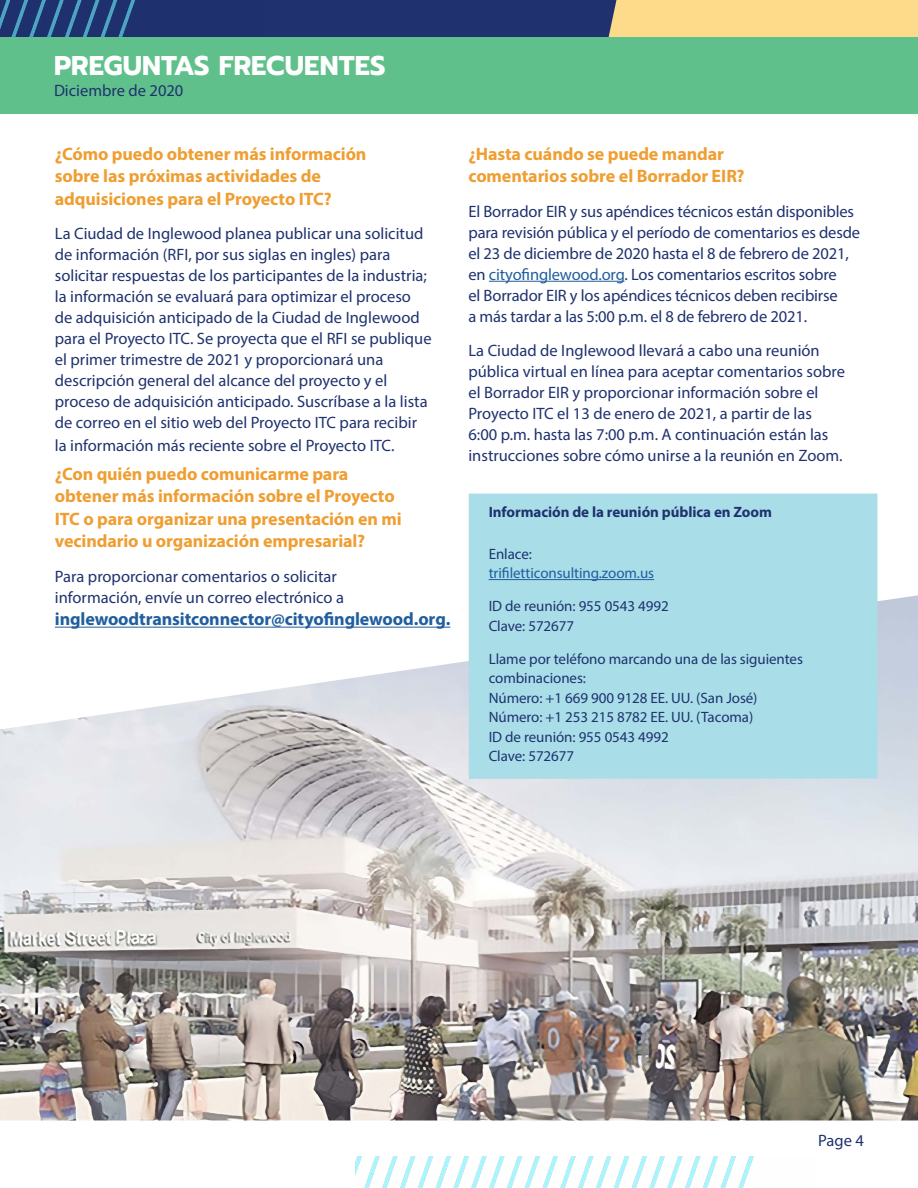
<style>
.page{position:relative;width:918px;height:1188px;background:#fff}
.page>*{position:absolute;margin:0;border:0;box-sizing:border-box;transform-origin:0 0}
.t1{font:700 27px "Prompt";letter-spacing:.005em;color:#fff}
.t2{font:700 18px/22.5px "Myriad Pro";letter-spacing:-.005em;color:#ef9e32}
.t3{font:700 18px "Myriad Pro";letter-spacing:-.005em;color:#215e9e}
.t4{font:16.5px/21px "Myriad Pro";color:#1f326f}
.t5{font:15px/19.5px "Myriad Pro";letter-spacing:-.005em;color:#1f326f}
.t6{font:700 15px "Myriad Pro";letter-spacing:-.005em;color:#1f326f}
.t7{font:15px "Myriad Pro";letter-spacing:-.005em;color:#215e9e}
.s1{color:#215e9e}
</style>
<div class="page">
<img style="left:0;top:595px;width:918px;height:525px">
<div style="left:469px;top:494px;width:409px;height:285px;background:#a9dee8"></div>
<img style="left:355px;top:1157px;width:399px;height:31px">
<hr style="left:55px;top:627px;width:395px;height:1px;background:#215e9e">
<hr style="left:489px;top:281px;width:136px;height:1px;background:#215e9e">
<hr style="left:489px;top:579px;width:165px;height:1px;background:#215e9e">
<div style="left:0;top:0;width:657px;height:113px;background:#1f326f"></div>
<div style="left:608px;top:0;width:310px;height:37px;background:#fddb8a"></div>
<img style="left:0;top:0;width:135px;height:37px">
<div style="left:0;top:37px;width:918px;height:77px;background:#60c08b"></div>
<h1 class="t1" style="left:54px;top:45px;width:333px">PREGUNTAS FRECUENTES</h1>
<p class="t4" style="left:54px;top:79px;width:131px">Diciembre de 2020</p>
<p class="t2" style="left:55px;top:142px;width:313px">¿Cómo puedo obtener más información sobre las próximas actividades de adquisiciones para el Proyecto ITC?</p>
<p class="t4" style="left:55px;top:223px;width:378px">La Ciudad de Inglewood planea publicar una solicitud de información (RFI, por sus siglas en ingles) para solicitar respuestas de los participantes de la industria; la información se evaluará para optimizar el proceso de adquisición anticipado de la Ciudad de Inglewood para el Proyecto ITC. Se proyecta que el RFI se publique el primer trimestre de 2021 y proporcionará una descripción general del alcance del proyecto y el proceso de adquisición anticipado. Suscríbase a la lista de correo en el sitio web del Proyecto ITC para recibir</p>
<p class="t4" style="left:55px;top:434px;width:341px">la información más reciente sobre el Proyecto ITC.</p>
<p class="t2" style="left:55px;top:462px;width:349px">¿Con quién puedo comunicarme para obtener más información sobre el Proyecto ITC o para organizar una presentación en mi vecindario u organización empresarial?</p>
<p class="t4" style="left:55px;top:566px;width:291px">Para proporcionar comentarios o solicitar información, envíe un correo electrónico a</p>
<p class="t3" style="left:55px;top:608px;width:397px">inglewoodtransitconnector@cityofinglewood.org.</p>
<p class="t2" style="left:468px;top:142px;width:278px">¿Hasta cuándo se puede mandar comentarios sobre el Borrador EIR?</p>
<p class="t4" style="left:468px;top:200px;width:393px">El Borrador EIR y sus apéndices técnicos están disponibles para revisión pública y el período de comentarios es desde el 23 de diciembre de 2020 hasta el 8 de febrero de 2021, en <span class="s1">cityofinglewood.org</span>. Los comentarios escritos sobre<br>el Borrador EIR y los apéndices técnicos deben recibirse<br>a más tardar a las 5:00 p.m. el 8 de febrero de 2021.</p>
<p class="t4" style="left:468px;top:340px;width:378px">La Ciudad de Inglewood llevará a cabo una reunión pública virtual en línea para aceptar comentarios sobre el Borrador EIR y proporcionar información sobre el Proyecto ITC el 13 de enero de 2021, a partir de las<br>6:00 p.m. hasta las 7:00 p.m. A continuación están las instrucciones sobre cómo unirse a la reunión en Zoom.</p>
<p class="t6" style="left:489px;top:502px;width:285px">Información de la reunión pública en Zoom</p>
<p class="t5" style="left:489px;top:544px;width:45px">Enlace:</p>
<p class="t7" style="left:489px;top:564px;width:167px">trifiletticonsulting.zoom.us</p>
<p class="t5" style="left:489px;top:596px;width:182px">ID de reunión: 955 0543 4992<br>Clave: 572677</p>
<p class="t5" style="left:489px;top:649px;width:316px">Llame por teléfono marcando una de las siguientes combinaciones:<br>Número: +1 669 900 9128 EE. UU. (San José)<br>Número: +1 253 215 8782 EE. UU. (Tacoma)<br>ID de reunión: 955 0543 4992<br>Clave: 572677</p>
<p class="t4" style="left:818px;top:1130px;width:47px">Page 4</p>
</div>
